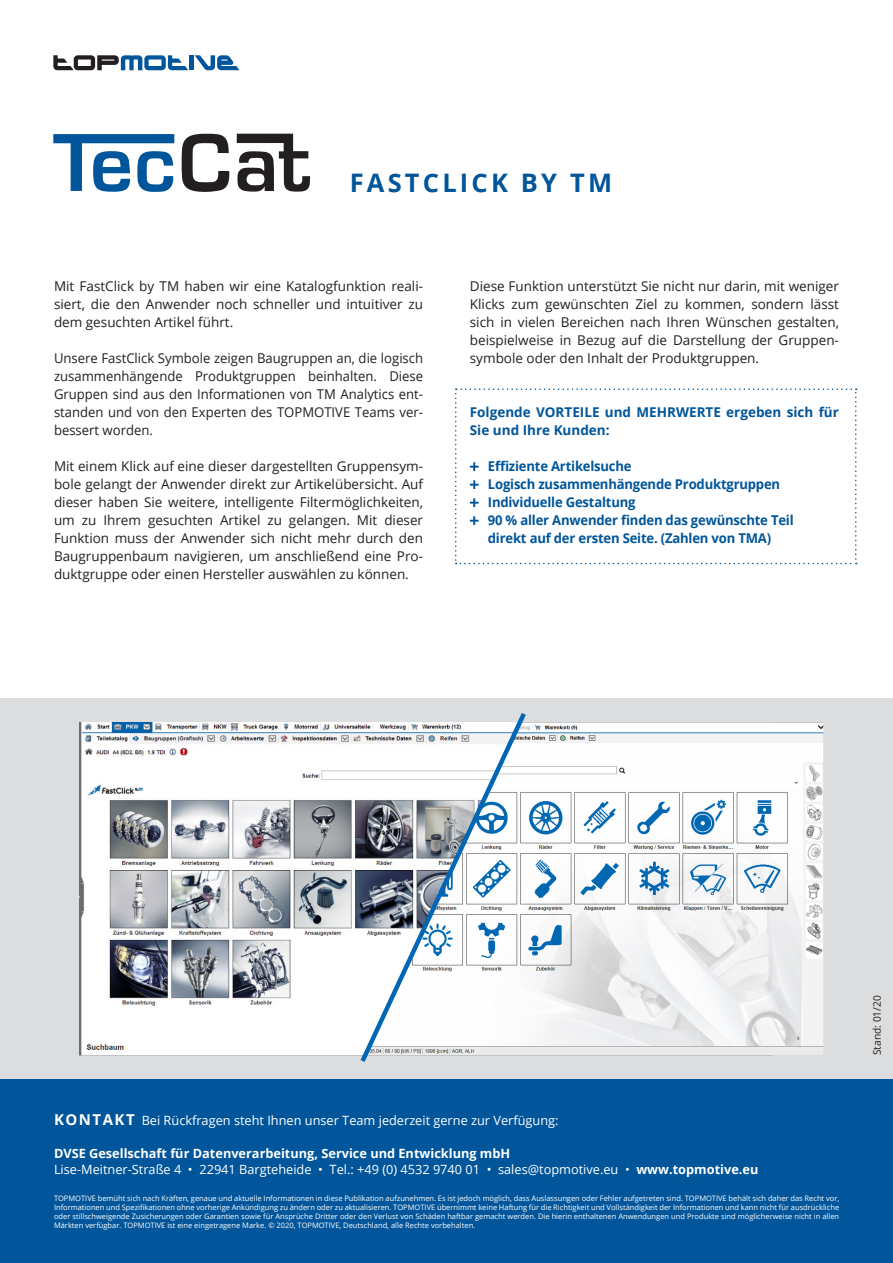
<style>
.page{position:relative;width:893px;height:1263px;background:#fff}
.page>*{position:absolute;margin:0;border:0;box-sizing:border-box;transform-origin:0 0}
.t1{font:700 25.5px "Open Sans";letter-spacing:.125em;color:#01559a}
.t2{font:13.5px/18px "Open Sans";color:#231f20;text-align:justify}
.t3{font:700 13.5px/18px "Open Sans";letter-spacing:-.015em;color:#01559a}
.t4{font:12.75px/16.5px "Open Sans";color:#fff}
.t5{font:10.5px "Open Sans";color:#231f20}
.t6{font:7.5px/9px "Open Sans";color:#fff;text-align:justify}
.s1{font-weight:700;font-size:15px}
.s2{font-weight:700}
</style>
<div class="page">
<svg style="left:53px;top:134px;width:122px;height:58px"></svg>
<svg style="left:181px;top:133px;width:48px;height:59px"></svg>
<svg style="left:237px;top:134px;width:73px;height:58px"></svg>
<svg style="left:53px;top:55px;width:135px;height:15px"></svg>
<div style="left:189px;top:55px;width:5px;height:15px;background:#01559a"></div>
<svg style="left:195px;top:55px;width:45px;height:15px"></svg>
<div style="left:0;top:698px;width:893px;height:395px;background:#dcdddf"></div>
<img style="left:80px;top:722px;width:277px;height:333px">
<img style="left:530px;top:722px;width:293px;height:333px">
<svg style="left:357px;top:713px;width:173px;height:349px;background:#d1d7dd"></svg>
<div style="left:0;top:1079px;width:893px;height:184px;background:#01559a"></div>
<svg style="left:455px;top:388px;width:402px;height:176px"></svg>
<h1 class="t1" style="left:350px;top:164px;width:264px">FASTCLICK BY TM</h1>
<p class="t2" style="left:54px;top:277px;width:371px">Mit FastClick by TM haben wir eine Katalogfunktion reali&shy;siert, die den Anwender noch schneller und intuitiver zu dem gesuchten Artikel führt.</p>
<p class="t2" style="left:54px;top:349px;width:371px">Unsere FastClick Symbole zeigen Baugruppen an, die logisch zusammenhängende Produktgruppen beinhalten. Diese Gruppen sind aus den Informationen von TM Analytics ent&shy;standen und von den Experten des TOPMOTIVE Teams ver&shy;bessert worden.</p>
<p class="t2" style="left:54px;top:457px;width:371px">Mit einem Klick auf eine dieser dargestellten Gruppensym&shy;bole gelangt der Anwender direkt zur Artikelübersicht. Auf dieser haben Sie weitere, intelligente Filtermöglichkeiten, um zu Ihrem gesuchten Artikel zu gelangen. Mit dieser Funktion muss der Anwender sich nicht mehr durch den Baugruppenbaum navigieren, um anschließend eine Pro&shy;duktgruppe oder einen Hersteller auswählen zu können.</p>
<p class="t2" style="left:470px;top:277px;width:371px">Diese Funktion unterstützt Sie nicht nur darin, mit weniger Klicks zum gewünschten Ziel zu kommen, sondern lässt sich in vielen Bereichen nach Ihren Wünschen gestalten, beispielweise in Bezug auf die Darstellung der Gruppen&shy;symbole oder den Inhalt der Produktgruppen.</p>
<p class="t3" style="left:470px;top:403px;width:371px">Folgende VORTEILE und MEHRWERTE ergeben sich für<br>Sie und Ihre Kunden:</p>
<p class="t3" style="left:488px;top:457px;width:307px">Effiziente Artikelsuche<br>Logisch zusammenhängende Produktgruppen Individuelle Gestaltung<br>90 % aller Anwender finden das gewünschte Teil direkt auf der ersten Seite. (Zahlen von TMA)</p>
<p class="t4" style="left:54px;top:1111px;width:506px"><span class="s1">KONTAKT</span> Bei Rückfragen steht Ihnen unser Team jederzeit gerne zur Verfügung:</p>
<p class="t4" style="left:54px;top:1144px;width:706px"><span class="s2">DVSE Gesellschaft für Datenverarbeitung, Service und Entwicklung mbH<br></span>Lise-Meitner-Straße 4 • 22941 Bargteheide • Tel.: +49 (0) 4532 9740 01 • sales@topmotive.eu • <span class="s2">www.topmotive.eu</span></p>
<p class="t6" style="left:54px;top:1194px;width:787px">TOPMOTIVE bemüht sich nach Kräften, genaue und aktuelle Informationen in diese Publikation aufzunehmen. Es ist jedoch möglich, dass Auslassungen oder Fehler aufgetreten sind. TOPMOTIVE behält sich daher das Recht vor, Informationen und Spezifikationen ohne vorherige Ankündigung zu ändern oder zu aktualisieren. TOPMOTIVE übernimmt keine Haftung für die Richtigkeit und Vollständigkeit der Informationen und kann nicht für ausdrückliche oder stillschweigende Zusicherungen oder Garantien sowie für Ansprüche Dritter oder den Verlust von Schäden haftbar gemacht werden. Die hierin enthaltenen Anwendungen und Produkte sind möglicherweise nicht in allen Märkten verfügbar. TOPMOTIVE ist eine eingetragene Marke. © 2020, TOPMOTIVE, Deutschland, alle Rechte vorbehalten.</p>
<p class="t5" style="left:870px;top:1055px;width:61px;rotate:-90deg">Stand: 01/20</p>
</div>
